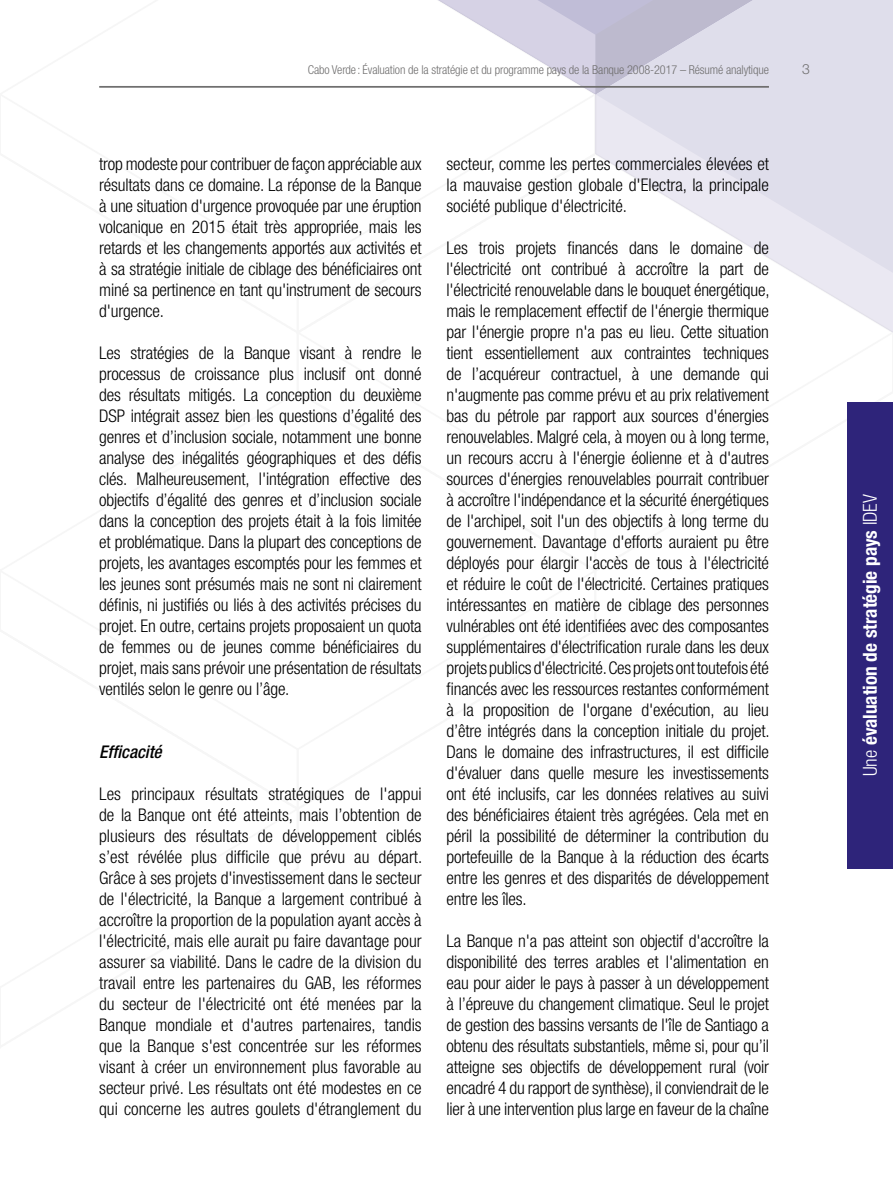
<style>
.page{position:relative;width:893px;height:1191px;background:#fff}
.page>*{position:absolute;margin:0;border:0;box-sizing:border-box;transform-origin:0 0}
.t1{font:700 condensed 19.25px "Helvetica Neue LT Std";color:#fff}
.t2{font:300 condensed 17.5px/21px "Helvetica Neue LT Std";letter-spacing:-.01em;color:#000;text-align:justify}
.t3{font:italic 500 condensed 17.5px "Helvetica Neue LT Std";color:#000}
.t4{font:300 14px "Helvetica Neue LT Std";color:#706f6f}
.t5{font:300 condensed 12.25px "Helvetica Neue LT Std";letter-spacing:-.01em;color:#706f6f}
.s1{font-weight:300}
</style>
<div class="page">
<svg style="left:438px;top:0;width:455px;height:332px"></svg>
<hr style="left:99px;top:86px;width:670px;height:2px;background:#706f6f">
<div style="left:847px;top:402px;width:46px;height:466px;background:#2e247a"></div>
<p class="t5" style="left:308px;top:63px;width:463px">Cabo Verde: Évaluation de la stratégie et du programme pays de la Banque 2008-2017 – Résumé analytique</p>
<p class="t4" style="left:802px;top:61px;width:9px">3</p>
<p class="t2" style="left:99px;top:153px;width:324px">trop modeste pour contribuer de façon appréciable aux résultats dans ce domaine. La réponse de la Banque à une situation d'urgence provoquée par une éruption volcanique en 2015 était très appropriée, mais les retards et les changements apportés aux activités et à sa stratégie initiale de ciblage des bénéficiaires ont miné sa pertinence en tant qu'instrument de secours d'urgence.</p>
<p class="t2" style="left:99px;top:342px;width:324px">Les stratégies de la Banque visant à rendre le processus de croissance plus inclusif ont donné des résultats mitigés. La conception du deuxième DSP intégrait assez bien les questions d’égalité des genres et d’inclusion sociale, notamment une bonne analyse des inégalités géographiques et des défis clés. Malheureusement, l'intégration effective des objectifs d’égalité des genres et d’inclusion sociale dans la conception des projets était à la fois limitée et problématique. Dans la plupart des conceptions de projets, les avantages escomptés pour les femmes et les jeunes sont présumés mais ne sont ni clairement définis, ni justifiés ou liés à des activités précises du projet. En outre, certains projets proposaient un quota de femmes ou de jeunes comme bénéficiaires du projet, mais sans prévoir une présentation de résultats ventilés selon le genre ou l’âge.</p>
<p class="t3" style="left:99px;top:741px;width:64px">Efficacité</p>
<p class="t2" style="left:99px;top:783px;width:325px">Les principaux résultats stratégiques de l'appui de la Banque ont été atteints, mais l’obtention de plusieurs des résultats de développement ciblés s’est révélée plus difficile que prévu au départ.<br>Grâce à ses projets d'investissement dans le secteur de l'électricité, la Banque a largement contribué à accroître la proportion de la population ayant accès à l'électricité, mais elle aurait pu faire davantage pour assurer sa viabilité. Dans le cadre de la division du travail entre les partenaires du GAB, les réformes du secteur de l'électricité ont été menées par la Banque mondiale et d'autres partenaires, tandis que la Banque s'est concentrée sur les réformes visant à créer un environnement plus favorable au secteur privé. Les résultats ont été modestes en ce qui concerne les autres goulets d'étranglement du</p>
<p class="t2" style="left:446px;top:153px;width:324px">secteur, comme les pertes commerciales élevées et la mauvaise gestion globale d'Electra, la principale société publique d'électricité.</p>
<p class="t2" style="left:446px;top:237px;width:325px">Les trois projets financés dans le domaine de l'électricité ont contribué à accroître la part de l'électricité renouvelable dans le bouquet énergétique, mais le remplacement effectif de l'énergie thermique par l'énergie propre n'a pas eu lieu. Cette situation tient essentiellement aux contraintes techniques de l’acquéreur contractuel, à une demande qui n'augmente pas comme prévu et au prix relativement bas du pétrole par rapport aux sources d'énergies renouvelables. Malgré cela, à moyen ou à long terme, un recours accru à l'énergie éolienne et à d'autres sources d'énergies renouvelables pourrait contribuer à accroître l'indépendance et la sécurité énergétiques de l'archipel, soit l'un des objectifs à long terme du gouvernement. Davantage d'efforts auraient pu être déployés pour élargir l'accès de tous à l'électricité et réduire le coût de l'électricité. Certaines pratiques intéressantes en matière de ciblage des personnes vulnérables ont été identifiées avec des composantes supplémentaires d'électrification rurale dans les deux projets publics d'électricité. Ces projets ont toutefois été financés avec les ressources restantes conformément à la proposition de l'organe d'exécution, au lieu d’être intégrés dans la conception initiale du projet.<br>Dans le domaine des infrastructures, il est difficile d'évaluer dans quelle mesure les investissements ont été inclusifs, car les données relatives au suivi des bénéficiaires étaient très agrégées. Cela met en péril la possibilité de déterminer la contribution du portefeuille de la Banque à la réduction des écarts entre les genres et des disparités de développement entre les îles.</p>
<p class="t2" style="left:446px;top:930px;width:324px">La Banque n'a pas atteint son objectif d'accroître la disponibilité des terres arables et l'alimentation en eau pour aider le pays à passer à un développement à l’épreuve du changement climatique. Seul le projet de gestion des bassins versants de l'île de Santiago a obtenu des résultats substantiels, même si, pour qu’il atteigne ses objectifs de développement rural (voir encadré 4 du rapport de synthèse), il conviendrait de le lier à une intervention plus large en faveur de la chaîne</p>
<p class="t1" style="left:858px;top:776px;width:284px;rotate:-90deg"><span class="s1">Une</span> évaluation de stratégie pays <span class="s1">IDEV</span></p>
</div>
